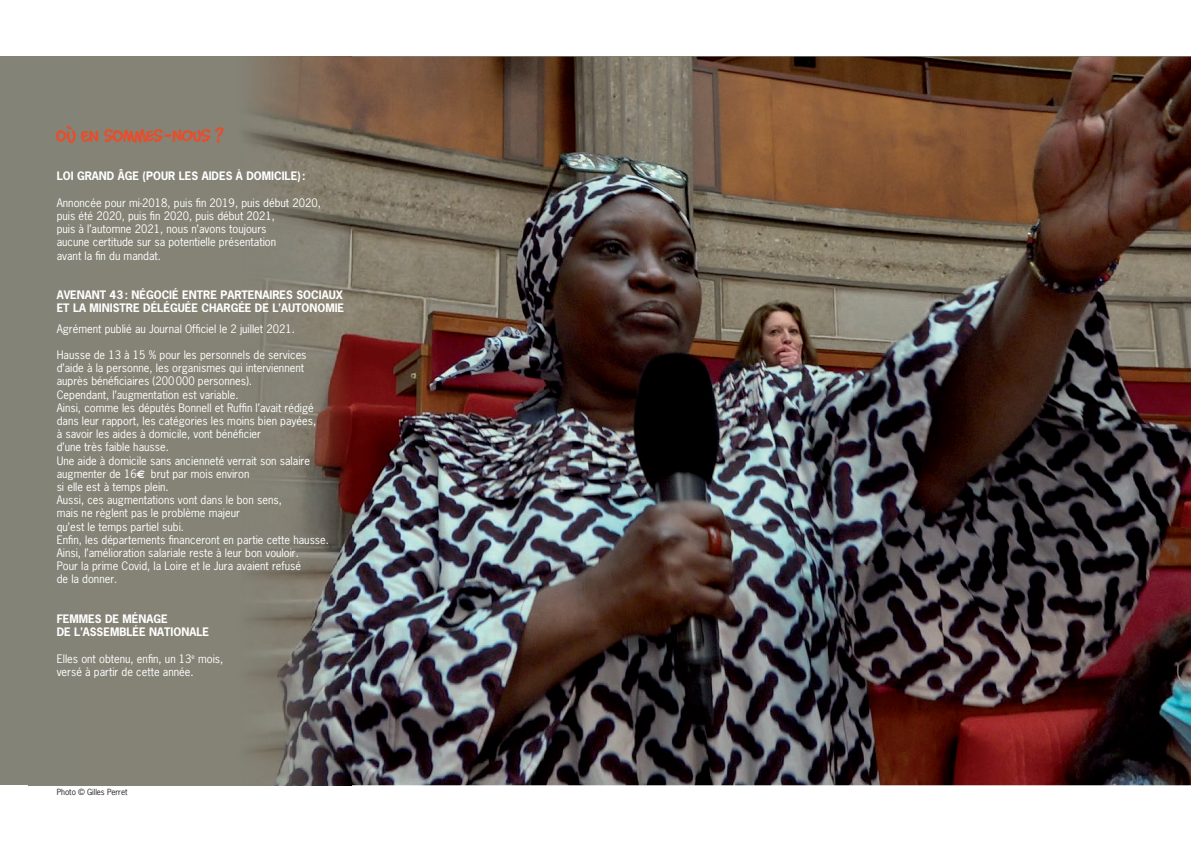
<style>
.page{position:relative;width:1191px;height:842px;background:#fff}
.page>*{position:absolute;margin:0;border:0;box-sizing:border-box;transform-origin:0 0}
.t1{font:700 16.5px "Soulcie Texte";color:#e84d2c}
.t2{font:11px/13.2px "News Gothic NDC";color:#fff}
.t3{font:700 11px/13.2px "News Gothic NDC";color:#fff}
.t4{font:8px "News Gothic NDC";letter-spacing:-.005em;color:#231f20}
.s1{font-family:"Euro Sans";font-weight:700}
</style>
<div class="page">
<div style="left:0;top:57px;width:1191px;height:728px;background:#848377"></div>
<img style="left:352px;top:57px;width:839px;height:728px">
<img style="left:246px;top:57px;width:106px;height:728px">
<h1 class="t1" style="left:57px;top:123px;width:168px">OÙ EN SOMMES-NOUS ?</h1>
<p class="t3" style="left:57px;top:169px;width:250px">LOI GRAND ÂGE (POUR LES AIDES À DOMICILE) :</p>
<p class="t2" style="left:57px;top:196px;width:266px">Annoncée pour mi-2018, puis fin 2019, puis début 2020, puis été 2020, puis fin 2020, puis début 2021,<br>puis à l’automne 2021, nous n’avons toujours<br>aucune certitude sur sa potentielle présentation<br>avant la fin du mandat.</p>
<p class="t3" style="left:57px;top:288px;width:289px">AVENANT 43 : NÉGOCIÉ ENTRE PARTENAIRES SOCIAUX<br>ET LA MINISTRE DÉLÉGUÉE CHARGÉE DE L’AUTONOMIE</p>
<p class="t2" style="left:57px;top:322px;width:240px">Agrément publié au Journal Officiel le 2 juillet 2021.</p>
<p class="t2" style="left:57px;top:348px;width:274px">Hausse de 13 à 15 % pour les personnels de services d’aide à la personne, les organismes qui interviennent auprès bénéficiaires (200 000 personnes).<br>Cependant, l’augmentation est variable.<br>Ainsi, comme les députés Bonnell et Ruffin l’avait rédigé dans leur rapport, les catégories les moins bien payées,<br>à savoir les aides à domicile, vont bénéficier<br>d’une très faible hausse.<br>Une aide à domicile sans ancienneté verrait son salaire augmenter de 16<span class="s1">€</span> brut par mois environ<br>si elle est à temps plein.<br>Aussi, ces augmentations vont dans le bon sens,<br>mais ne règlent pas le problème majeur<br>qu’est le temps partiel subi.<br>Enfin, les départements financeront en partie cette hausse.<br>Ainsi, l’amélioration salariale reste à leur bon vouloir.<br>Pour la prime Covid, la Loire et le Jura avaient refusé<br>de la donner.</p>
<p class="t3" style="left:57px;top:612px;width:154px">FEMMES DE MÉNAGE<br>DE L’ASSEMBLÉE NATIONALE</p>
<p class="t2" style="left:57px;top:652px;width:168px">Elles ont obtenu, enfin, un 13<sup>e</sup> mois, versé à partir de cette année.</p>
<p class="t4" style="left:57px;top:787px;width:72px">Photo © Gilles Perret</p>
</div>
